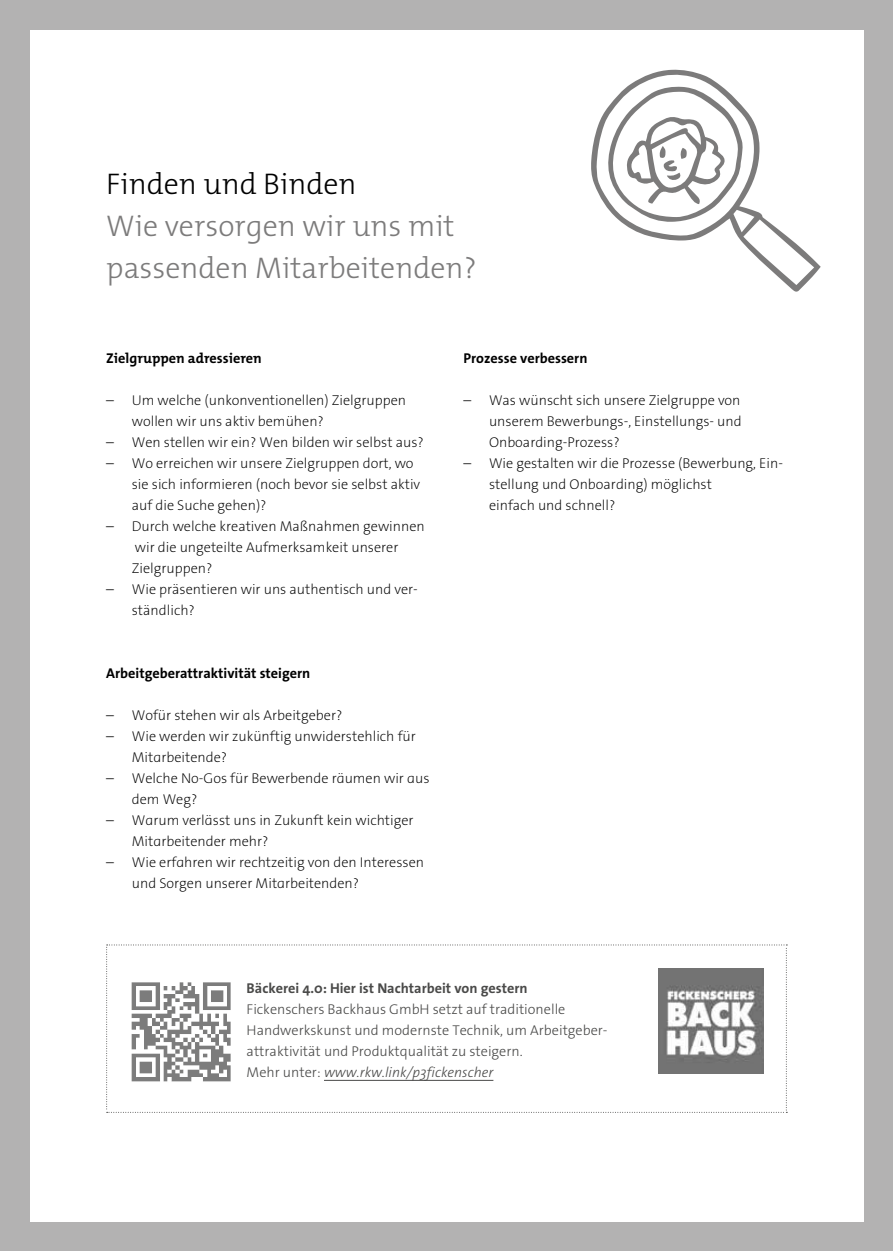
<style>
.page{position:relative;width:893px;height:1251px;background:#fff}
.page>*{position:absolute;margin:0;border:0;box-sizing:border-box;transform-origin:0 0}
.t1{font:300 30px/42px "The Mix B W3";color:#7c7b7b}
.t2{font:300 30px "The Mix B W3";color:#000}
.t3{font:200 14.25px/21px "The Sans Os F";color:#000}
.t4{font:300 14.25px/21px "The Sans Os F";color:#4a4a49}
.t5{font:700 14.25px "The Sans Os F";color:#000}
.t6{font:700 14.25px "The Sans Os F";color:#4a4a49}
.t7{font:700 14.25px "The Mix B W7";color:#000}
.s1{font-weight:300}
.s2{font-style:italic}
</style>
<div class="page">
<div style="left:0;top:0;width:893px;height:1250px;background:#b3b2b2"></div>
<div style="left:30px;top:30px;width:833px;height:1190px;background:#fff"></div>
<hr style="left:0;top:0;width:1px;height:1250px;background:#dde096">
<svg style="left:591px;top:69px;width:230px;height:223px"></svg>
<svg style="left:605px;top:86px;width:138px;height:136px"></svg>
<svg style="left:106px;top:944px;width:681px;height:168px"></svg>
<img style="left:129px;top:978px;width:105px;height:105px">
<img style="left:658px;top:968px;width:105px;height:105px">
<h1 class="t2" style="left:106px;top:165px;width:252px">Finden und Binden</h1>
<h1 class="t1" style="left:106px;top:205px;width:372px">Wie versorgen wir uns mit passenden Mitarbeitenden?</h1>
<p class="t7" style="left:106px;top:348px;width:157px">Zielgruppen adressieren</p>
<p class="t3" style="left:132px;top:389px;width:276px;text-indent:-26px"><span class="s1">–</span> Um welche (unkonventionellen) Zielgruppen wollen wir uns aktiv bemühen?</p>
<p class="t3" style="left:106px;top:431px;width:319px"><span class="s1">–</span> Wen stellen wir ein? Wen bilden wir selbst aus?</p>
<p class="t3" style="left:132px;top:452px;width:290px;text-indent:-26px"><span class="s1">–</span> Wo erreichen wir unsere Zielgruppen dort, wo sie sich informieren (noch bevor sie selbst aktiv auf die Suche gehen)?</p>
<p class="t3" style="left:132px;top:515px;width:295px;text-indent:-26px"><span class="s1">–</span> Durch welche kreativen Maßnahmen gewinnen wir die ungeteilte Aufmerksamkeit unserer<br>Zielgruppen?</p>
<p class="t3" style="left:132px;top:578px;width:288px;text-indent:-26px"><span class="s1">–</span> Wie präsentieren wir uns authentisch und ver&shy;ständlich?</p>
<p class="t5" style="left:106px;top:663px;width:206px">Arbeitgeberattraktivität steigern</p>
<p class="t3" style="left:106px;top:704px;width:238px"><span class="s1">–</span> Wofür stehen wir als Arbeitgeber?</p>
<p class="t3" style="left:132px;top:725px;width:286px;text-indent:-26px"><span class="s1">–</span> Wie werden wir zukünftig unwiderstehlich für<br>Mitarbeitende?</p>
<p class="t3" style="left:132px;top:767px;width:299px;text-indent:-26px"><span class="s1">–</span> Welche No-Gos für Bewerbende räumen wir aus dem Weg?</p>
<p class="t3" style="left:132px;top:809px;width:283px;text-indent:-26px"><span class="s1">–</span> Warum verlässt uns in Zukunft kein wichtiger<br>Mitarbeitender mehr?</p>
<p class="t3" style="left:132px;top:851px;width:294px;text-indent:-26px"><span class="s1">–</span> Wie erfahren wir rechtzeitig von den Interessen und Sorgen unserer Mitarbeitenden?</p>
<p class="t5" style="left:463px;top:348px;width:125px">Prozesse verbessern</p>
<p class="t3" style="left:489px;top:389px;width:254px;text-align:justify;text-indent:-26px"><span class="s1">–</span> Was wünscht sich unsere Zielgruppe von unserem Bewerbungs-, Einstellungs- und Onboarding-Prozess?</p>
<p class="t3" style="left:489px;top:452px;width:295px;text-indent:-26px"><span class="s1">–</span> Wie gestalten wir die Prozesse (Bewerbung, Ein&shy;stellung und Onboarding) möglichst<br>einfach und schnell?</p>
<p class="t6" style="left:247px;top:978px;width:282px">Bäckerei 4.0: Hier ist Nachtarbeit von gestern</p>
<p class="t4" style="left:247px;top:998px;width:362px">Fickenschers Backhaus GmbH setzt auf traditionelle Handwerkskunst und modernste Technik, um Arbeitgeber&shy;attraktivität und Produktqualität zu steigern.<br>Mehr unter: <span class="s2">www.rkw.link/p3fickenscher</span></p>
</div>
